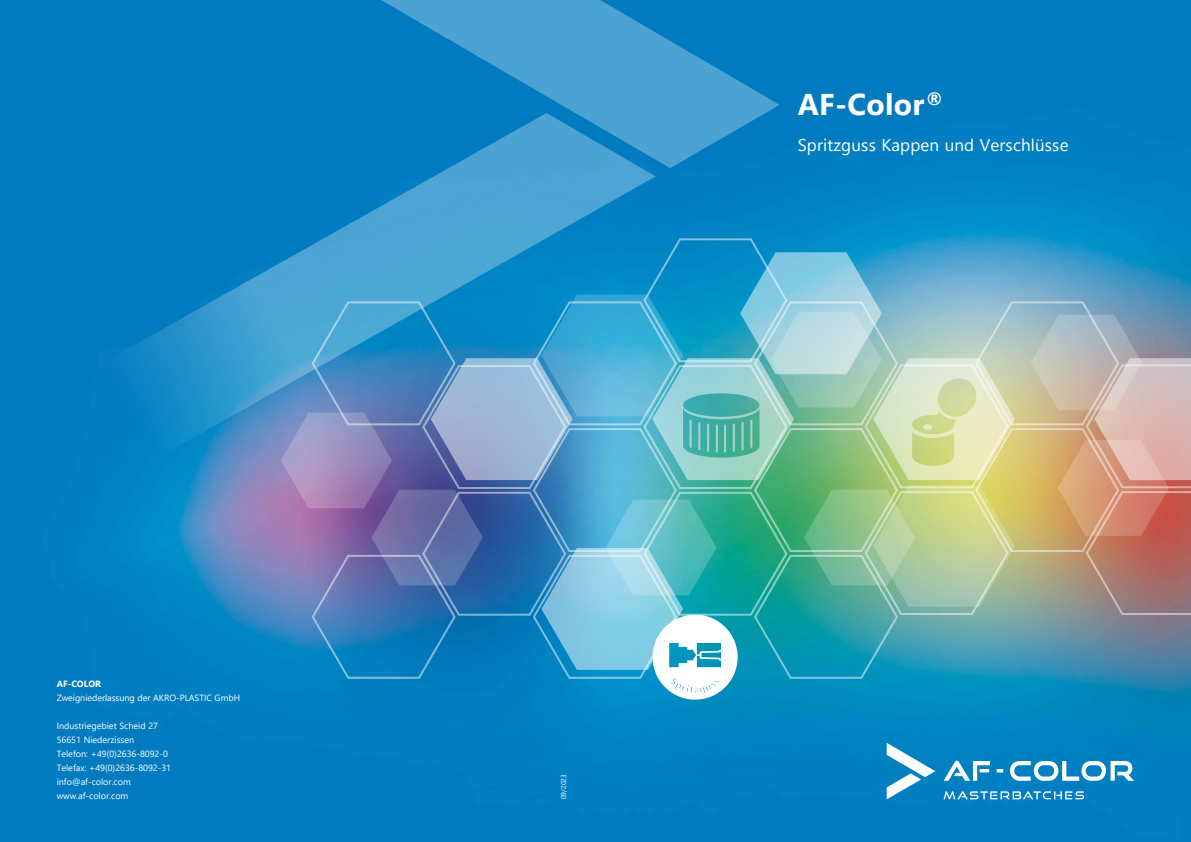
<style>
.page{position:relative;width:1191px;height:842px;background:#fff}
.page>*{position:absolute;margin:0;border:0;box-sizing:border-box;transform-origin:0 0}
.t1{font:700 30px "Segoe UI";letter-spacing:.01em;color:#fff}
.t2{font:17px "Segoe UI";letter-spacing:.01em;color:#fff}
.t3{font:9px/14px "Segoe UI";color:#fff}
.t4{font:700 9px "Segoe UI";color:#fff}
.t5{font:7px "Segoe UI";color:#fff}
</style>
<div class="page">
<img style="left:0;top:0;width:1191px;height:842px">
<svg style="left:0;top:113px;width:655px;height:490px;background:#1684c3"></svg>
<svg style="left:265px;top:0;width:514px;height:168px;background:#1e8ac6"></svg>
<svg style="left:886px;top:743px;width:49px;height:56px"></svg>
<svg style="left:943px;top:761px;width:191px;height:38px"></svg>
<img style="left:281px;top:237px;width:910px;height:463px">
<p class="t4" style="left:57px;top:675px;width:46px">AF-COLOR</p>
<p class="t3" style="left:57px;top:690px;width:185px">Zweigniederlassung der AKRO-PLASTIC GmbH</p>
<p class="t3" style="left:57px;top:718px;width:116px">Industriegebiet Scheid 27<br>56651 Niederzissen<br>Telefon: +49(0)2636-8092-0<br>Telefax: +49(0)2636-8092-31 info@af-color.com www.af-color.com</p>
<h1 class="t1" style="left:797px;top:76px;width:148px">AF-Color<sup>®</sup></h1>
<h2 class="t2" style="left:797px;top:128px;width:272px">Spritzguss Kappen und Verschlüsse</h2>
<p class="t5" style="left:557px;top:799px;width:27px;rotate:-90deg">09/2023</p>
</div>
